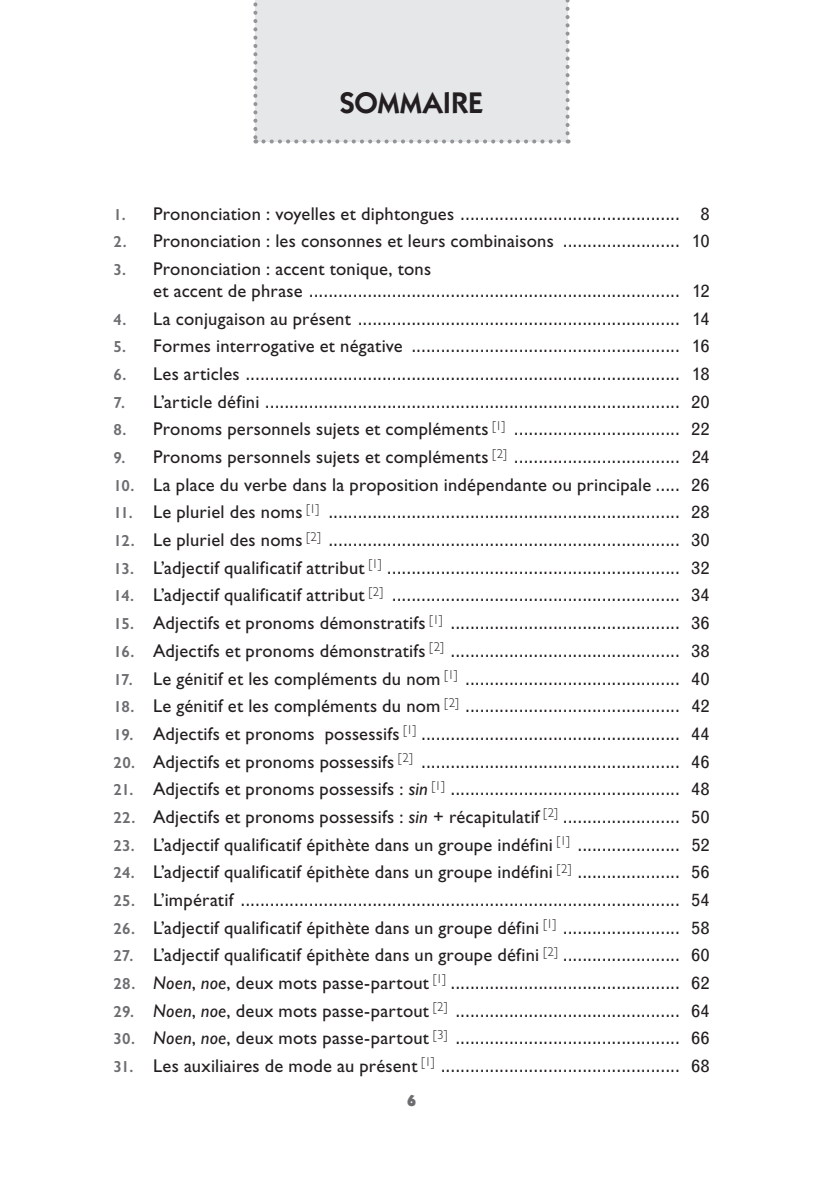
<style>
.page{position:relative;width:823px;height:1191px;background:#fff}
.page>*{position:absolute;margin:0;border:0;box-sizing:border-box;transform-origin:0 0}
.t1{font:600 30px "ITC Kabel Std";color:#231f20}
.t2{font:18.4px "Gill Sans Std";letter-spacing:.01em;color:#231f20}
.t3{font:18px "Grotesque MT Std";letter-spacing:.04em;color:#231f20}
.t4{font:900 16px "ITC Kabel Std";color:#6c6d70}
.s1{font-family:"Gill Sans";font-weight:600;font-size:16px;color:#6c6d70}
.s2{font-family:"Gill Sans Std";font-size:18.4px}
.s3{font-family:"Grotesque MT Std";font-size:18px}
.s4{font-family:"Gill Sans Std";font-style:italic;font-size:18.4px}
.s5{font-style:italic}
</style>
<div class="page">
<div style="left:255px;top:0;width:312px;height:141px;background:#e6e7e9"></div>
<svg style="left:565px;top:0;width:4px;height:133px"></svg>
<svg style="left:253px;top:2px;width:4px;height:141px"></svg>
<svg style="left:263px;top:139px;width:305px;height:4px"></svg>
<h1 class="t1" style="left:339px;top:92px;width:145px">SOMMAIRE</h1>
<p class="t3" style="left:113px;top:206px;width:597px"><span class="s1">1.</span> <span class="s2">Prononciation : voyelles et diphtongues</span> ............................................. 8</p>
<p class="t2" style="left:113px;top:235px;width:597px"><span class="s1">2.</span> Prononciation : les consonnes et leurs combinaisons <span class="s3">........................ 10</span></p>
<p class="t2" style="left:113px;top:262px;width:319px"><span class="s1">3.</span> Prononciation : accent tonique, tons</p>
<p class="t3" style="left:153px;top:283px;width:557px"><span class="s2">et accent de phrase</span> ............................................................................ 12</p>
<p class="t3" style="left:113px;top:311px;width:597px"><span class="s1">4.</span> <span class="s2">La conjugaison au présent</span> .................................................................. 14</p>
<p class="t3" style="left:113px;top:339px;width:597px"><span class="s1">5.</span> <span class="s2">Formes interrogative et négative</span> ....................................................... 16</p>
<p class="t3" style="left:113px;top:366px;width:597px"><span class="s1">6.</span> <span class="s2">Les articles</span> ......................................................................................... 18</p>
<p class="t3" style="left:113px;top:394px;width:597px"><span class="s1">7.</span> <span class="s2">L’article défini</span> ..................................................................................... 20</p>
<p class="t2" style="left:113px;top:423px;width:597px"><span class="s1">8.</span> Pronoms personnels sujets et compléments <sup>[1]</sup> <span class="s3">.................................. 22</span></p>
<p class="t2" style="left:113px;top:450px;width:597px"><span class="s1">9.</span> Pronoms personnels sujets et compléments <sup>[2]</sup> <span class="s3">.................................. 24</span></p>
<p class="t2" style="left:113px;top:478px;width:597px"><span class="s1">10.</span> La place du verbe dans la proposition indépendante ou principale <span class="s3">..... 26</span></p>
<p class="t3" style="left:113px;top:505px;width:597px"><span class="s1">11.</span> <span class="s2">Le pluriel des noms</span> <sup>[1]</sup> ........................................................................ 28</p>
<p class="t3" style="left:113px;top:532px;width:597px"><span class="s1">12.</span> <span class="s2">Le pluriel des noms</span> <sup>[2]</sup> ........................................................................ 30</p>
<p class="t3" style="left:113px;top:560px;width:597px"><span class="s1">13.</span> <span class="s2">L’adjectif qualificatif attribut</span> <sup>[1]</sup> ............................................................ 32</p>
<p class="t3" style="left:113px;top:588px;width:597px"><span class="s1">14.</span> <span class="s2">L’adjectif qualificatif attribut</span> <sup>[2]</sup> ........................................................... 34</p>
<p class="t3" style="left:113px;top:615px;width:597px"><span class="s1">15.</span> <span class="s2">Adjectifs et pronoms démonstratifs</span> <sup>[1]</sup> ............................................... 36</p>
<p class="t3" style="left:113px;top:643px;width:597px"><span class="s1">16.</span> <span class="s2">Adjectifs et pronoms démonstratifs</span> <sup>[2]</sup> ............................................... 38</p>
<p class="t3" style="left:113px;top:671px;width:597px"><span class="s1">17.</span> <span class="s2">Le génitif et les compléments du nom</span> <sup>[1]</sup> ............................................ 40</p>
<p class="t3" style="left:113px;top:698px;width:597px"><span class="s1">18.</span> <span class="s2">Le génitif et les compléments du nom</span> <sup>[2]</sup> ............................................ 42</p>
<p class="t3" style="left:113px;top:726px;width:597px"><span class="s1">19.</span> <span class="s2">Adjectifs et pronoms possessifs</span> <sup>[1]</sup> ..................................................... 44</p>
<p class="t3" style="left:113px;top:754px;width:597px"><span class="s1">20.</span> <span class="s2">Adjectifs et pronoms possessifs</span> <sup>[2]</sup> ..................................................... 46</p>
<p class="t3" style="left:113px;top:781px;width:597px"><span class="s1">21.</span> <span class="s2">Adjectifs et pronoms possessifs :</span> <span class="s4">sin</span> <sup>[1]</sup> ............................................... 48</p>
<p class="t2" style="left:113px;top:810px;width:597px"><span class="s1">22.</span> Adjectifs et pronoms possessifs : <span class="s5">sin</span> + récapitulatif <sup>[2]</sup> <span class="s3">........................ 50</span></p>
<p class="t2" style="left:113px;top:838px;width:597px"><span class="s1">23.</span> L’adjectif qualificatif épithète dans un groupe indéfini <sup>[1]</sup> <span class="s3">..................... 52</span></p>
<p class="t2" style="left:113px;top:865px;width:597px"><span class="s1">24.</span> L’adjectif qualificatif épithète dans un groupe indéfini <sup>[2]</sup> <span class="s3">..................... 56</span></p>
<p class="t3" style="left:113px;top:892px;width:597px"><span class="s1">25.</span> <span class="s2">L’impératif</span> .......................................................................................... 54</p>
<p class="t2" style="left:113px;top:921px;width:597px"><span class="s1">26.</span> L’adjectif qualificatif épithète dans un groupe défini <sup>[1]</sup> <span class="s3">........................ 58</span></p>
<p class="t2" style="left:113px;top:948px;width:597px"><span class="s1">27.</span> L’adjectif qualificatif épithète dans un groupe défini <sup>[2]</sup> <span class="s3">........................ 60</span></p>
<p class="t3" style="left:113px;top:975px;width:597px"><span class="s1">28.</span> <span class="s4">Noen</span><span class="s2">,</span> <span class="s4">noe</span><span class="s2">, deux mots passe-partout</span> <sup>[1]</sup> ............................................... 62</p>
<p class="t3" style="left:113px;top:1003px;width:597px"><span class="s1">29.</span> <span class="s4">Noen</span><span class="s2">,</span> <span class="s4">noe</span><span class="s2">, deux mots passe-partout</span> <sup>[2]</sup> .............................................. 64</p>
<p class="t3" style="left:113px;top:1030px;width:597px"><span class="s1">30.</span> <span class="s4">Noen</span><span class="s2">,</span> <span class="s4">noe</span><span class="s2">, deux mots passe-partout</span> <sup>[3]</sup> .............................................. 66</p>
<p class="t3" style="left:113px;top:1058px;width:597px"><span class="s1">31.</span> <span class="s2">Les auxiliaires de mode au présent</span> <sup>[1]</sup> ................................................. 68</p>
<p class="t4" style="left:407px;top:1094px;width:10px">6</p>
</div>
